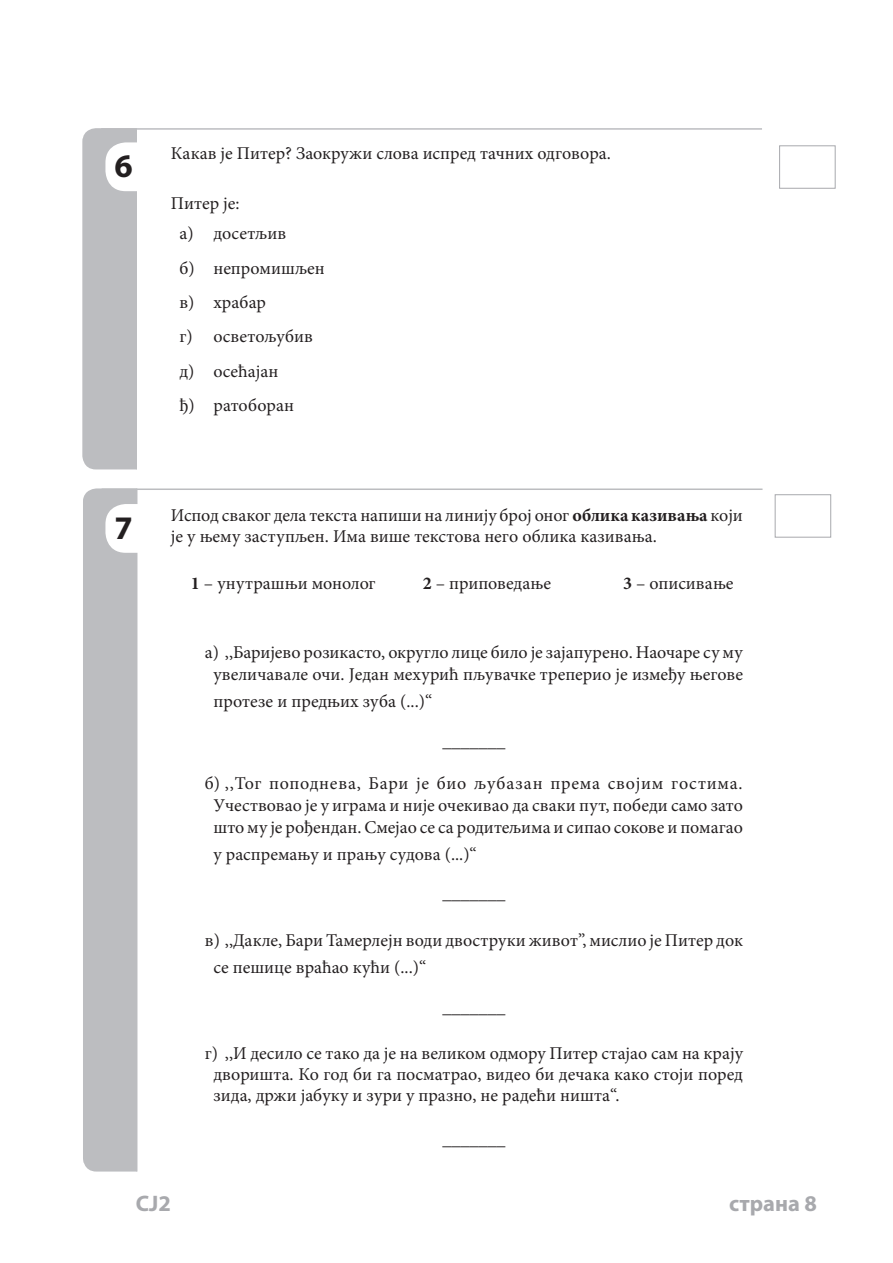
<style>
.page{position:relative;width:893px;height:1263px;background:#fff}
.page>*{position:absolute;margin:0;border:0;box-sizing:border-box;transform-origin:0 0}
.t1{font:700 33px "Myriad Pro";color:#231f20}
.t2{font:700 22.5px "Myriad Pro";color:#a8a9ad}
.t3{font:18px/34.3px "Minion Pro";color:#231f20}
.s1{font-weight:700}
</style>
<div class="page">
<div style="left:83px;top:488px;width:54px;height:683px;background:#bcbdc0"></div>
<hr style="left:102px;top:488px;width:660px;height:2px;background:#bcbdc0">
<div style="left:82px;top:128px;width:54px;height:341px;background:#bcbdc0"></div>
<hr style="left:101px;top:128px;width:661px;height:2px;background:#bcbdc0">
<div style="left:775px;top:494px;width:56px;height:43px;border:1px solid #a8a9ad"></div>
<div style="left:779px;top:145px;width:56px;height:44px;border:1px solid #a8a9ad"></div>
<div style="left:105px;top:142px;width:63px;height:49px;background:#fff;border-radius:20px"></div>
<div style="left:105px;top:504px;width:63px;height:49px;background:#fff;border-radius:20px"></div>
<h1 class="t1" style="left:114px;top:148px;width:20px">6</h1>
<h1 class="t1" style="left:114px;top:509px;width:20px">7</h1>
<p class="t3" style="left:171px;top:136px;width:441px">Какав је Питер? Заокружи слова испред тачних одговора.</p>
<p class="t3" style="left:179px;top:189px;width:108px;line-height:30.2px;text-indent:-8px">Питер је:<br>a) досетљив</p>
<p class="t3" style="left:179px;top:251px;width:147px">б) непромишљен в) храбар<br>г) осветољубив д) осећајан<br>ђ) ратоборан</p>
<p class="t3" style="left:171px;top:505px;width:573px;line-height:21px">Испод сваког дела текста напиши на линију број оног <span class="s1">облика казивања</span> који је у њему заступљен. Има више текстова него облика казивања.</p>
<p class="t3" style="left:191px;top:566px;width:186px"><span class="s1">1</span> – унутрашњи монолог</p>
<p class="t3" style="left:423px;top:566px;width:130px"><span class="s1">2</span> – приповедање</p>
<p class="t3" style="left:623px;top:566px;width:112px"><span class="s1">3</span> – описивање</p>
<p class="t3" style="left:205px;top:642px;width:540px;line-height:21.6px;text-align:center">а) ,,Баријево розикасто, округло лице било је зајапурено. Наочаре су му увеличавале очи. Један мехурић пљувачке треперио је између његове</p>
<p class="t3" style="left:213px;top:684px;width:220px">протезе и предњих зуба (...)“</p>
<p class="t3" style="left:442px;top:724px;width:64px">_______</p>
<p class="t3" style="left:205px;top:773px;width:540px;line-height:21.6px;text-align:center">б) ,,Тог поподнева, Бари је био љубазан према својим гостима.<br>Учествовао је у играма и није очекивао да сваки пут, победи само зато што му је рођендан. Смејао се са родитељима и сипао сокове и помагао</p>
<p class="t3" style="left:213px;top:837px;width:265px">у распремању и прању судова (...)“</p>
<p class="t3" style="left:442px;top:876px;width:64px">_______</p>
<p class="t3" style="left:213px;top:927px;width:531px;line-height:27px;text-indent:-8px">в) ,,Дакле, Бари Тамерлејн води двоструки живот”, мислио је Питер док се пешице враћао кући (...)“</p>
<p class="t3" style="left:442px;top:990px;width:64px">_______</p>
<p class="t3" style="left:213px;top:1043px;width:531px;line-height:21px;text-align:justify;text-indent:-8px">г) ,,И десило се тако да је на великом одмору Питер стајао сам на крају дворишта. Ко год би га посматрао, видео би дечака како стоји поред зида, држи јабуку и зури у празно, не радећи ништа“.</p>
<p class="t3" style="left:442px;top:1122px;width:64px">_______</p>
<p class="t2" style="left:136px;top:1191px;width:37px">СЈ2</p>
<p class="t2" style="left:729px;top:1191px;width:89px">страна 8</p>
</div>
